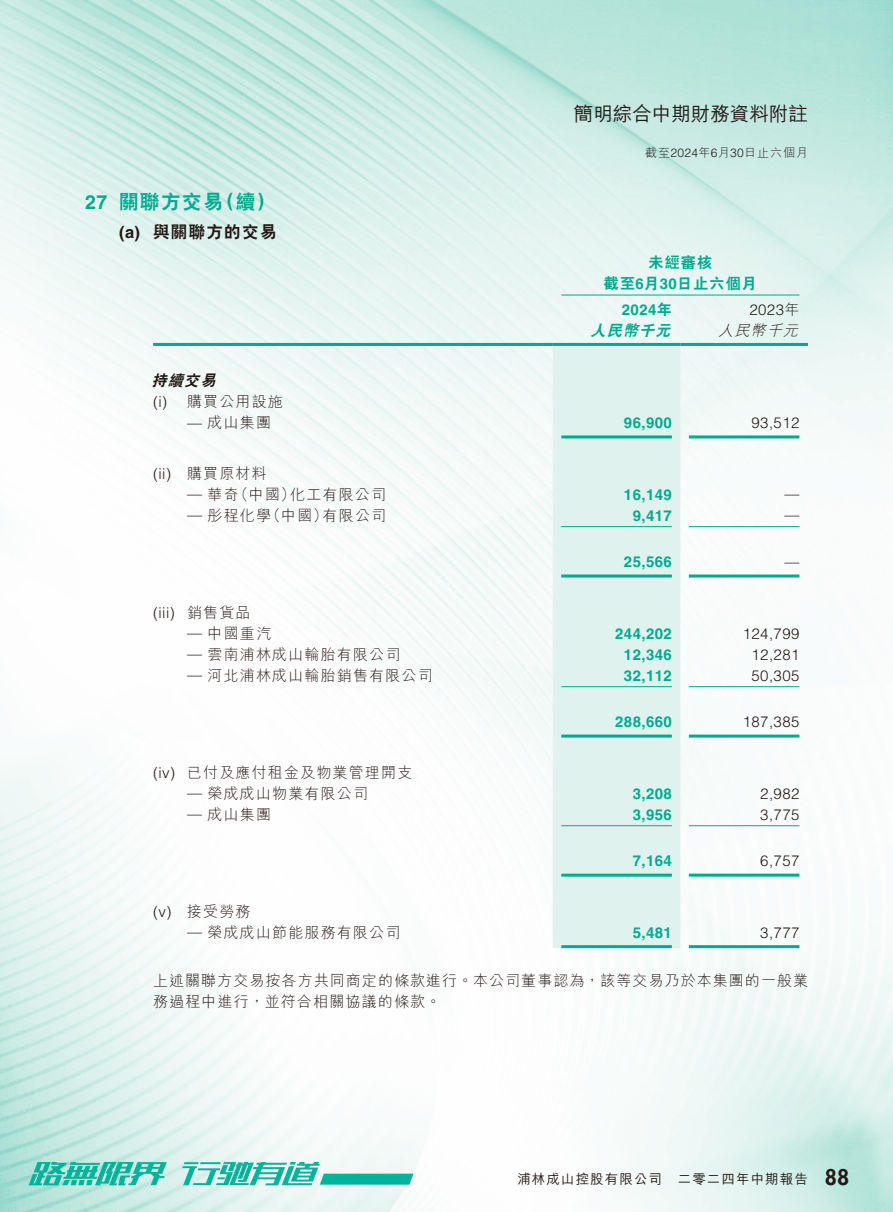
<style>
.page{position:relative;width:893px;height:1212px;background:#fff}
.page>*{position:absolute;margin:0;border:0;box-sizing:border-box;transform-origin:0 0}
.t1{font:800 21px "Futura Std";color:#231916}
.t2{font:500 19.5px "M Hei HK";color:#231916}
.t3{font:800 19.5px "C Hei 2 HK";letter-spacing:.08em;color:#00a990}
.t4{font:700 19.5px "Helvetica LT Std";color:#00a990}
.t5{font:800 16.5px "C Hei 2 HK";letter-spacing:.08em;color:#231916}
.t6{font:700 16.5px "Helvetica LT Std";color:#231916}
.t7{font:300 15px/21px "M Hei HK";letter-spacing:.08em;color:#231916}
.t8{font:300 15px "Helvetica LT Std";letter-spacing:.03em;color:#231916}
.t9{font:700 15px "Helvetica LT Std";letter-spacing:.03em;color:#00a990}
.t10{font:800 15px/21px "C Hei 2 HK";letter-spacing:.08em;color:#00a990;text-align:center}
.t11{font:italic 300 15px "M Hei HK";color:#231916}
.t12{font:italic 800 15px "C Hei 2 HK";color:#00a990}
.t13{font:italic 800 15px "C Hei 2 HK";color:#231916}
.t14{font:500 13.5px "M Hei HK";letter-spacing:.08em;color:#231916}
.t15{font:300 12px "M Hei HK";letter-spacing:.08em;color:#231916}
.s1{font-family:"Helvetica LT Std"}
.s2{font-family:"Helvetica LT Std";font-weight:700}
.s3{font-family:"M Hei HK"}
.s4{font-family:"C Hei 2 HK";font-weight:800}
</style>
<div class="page">
<img style="left:0;top:0;width:893px;height:1212px">
<div style="left:553px;top:346px;width:127px;height:602px;background:#dff2ee"></div>
<hr style="left:561px;top:295px;width:238px;height:1px;background:#00a990">
<hr style="left:153px;top:343px;width:34px;height:3px;background:#00a990">
<hr style="left:187px;top:343px;width:366px;height:3px;background:#00a990">
<hr style="left:553px;top:343px;width:127px;height:3px;background:#00a990">
<hr style="left:680px;top:343px;width:128px;height:3px;background:#00a990">
<hr style="left:561px;top:435px;width:111px;height:3px;background:#00a990">
<hr style="left:689px;top:435px;width:110px;height:3px;background:#00a990">
<hr style="left:561px;top:526px;width:111px;height:1px;background:#00a990">
<hr style="left:689px;top:526px;width:110px;height:1px;background:#00a990">
<hr style="left:561px;top:574px;width:111px;height:3px;background:#00a990">
<hr style="left:689px;top:574px;width:110px;height:3px;background:#00a990">
<hr style="left:561px;top:686px;width:111px;height:1px;background:#00a990">
<hr style="left:689px;top:686px;width:110px;height:1px;background:#00a990">
<hr style="left:561px;top:734px;width:111px;height:3px;background:#00a990">
<hr style="left:689px;top:734px;width:110px;height:3px;background:#00a990">
<hr style="left:561px;top:825px;width:111px;height:1px;background:#00a990">
<hr style="left:689px;top:825px;width:110px;height:1px;background:#00a990">
<hr style="left:561px;top:874px;width:111px;height:3px;background:#00a990">
<hr style="left:689px;top:874px;width:110px;height:3px;background:#00a990">
<hr style="left:561px;top:945px;width:111px;height:3px;background:#00a990">
<hr style="left:689px;top:945px;width:110px;height:3px;background:#00a990">
<h2 class="t4" style="left:85px;top:190px;width:24px">27</h2>
<h2 class="t3" style="left:119px;top:192px;width:105px">關聯方交易</h2>
<h2 class="t3" style="left:216px;top:192px;width:61px">（續(</h2>
<p class="t6" style="left:119px;top:222px;width:23px">a( )</p>
<p class="t5" style="left:153px;top:224px;width:125px">與關聯方的交易</p>
<h2 class="t2" style="left:574px;top:99px;width:235px">簡明綜合中期財務資料附註</h2>
<p class="t15" style="left:645px;top:146px;width:164px">截至<span class="s1">2024</span>年 月<span class="s1">6 30</span>日止六個月</p>
<p class="t10" style="left:604px;top:252px;width:154px">未經審核<br>截至 月<span class="s2">6 30</span>日止六個月</p>
<p class="t8" style="left:749px;top:300px;width:52px">2023<span class="s3">年</span></p>
<p class="t9" style="left:622px;top:300px;width:52px">2024<span class="s4">年</span></p>
<p class="t12" style="left:591px;top:322px;width:85px">人民幣千元</p>
<p class="t11" style="left:718px;top:322px;width:85px">人民幣千元</p>
<p class="t13" style="left:152px;top:373px;width:69px">持續交易</p>
<p class="t7" style="left:187px;top:391px;width:97px">購買公用設施</p>
<p class="t8" style="left:153px;top:392px;width:16px">)i(</p>
<p class="t8" style="left:153px;top:464px;width:19px">( )i i</p>
<p class="t7" style="left:187px;top:412px;width:85px"><span class="s1">—</span> 成山集團</p>
<p class="t7" style="left:187px;top:462px;width:81px">購買原材料</p>
<p class="t7" style="left:233px;top:483px;width:64px">（中國）</p>
<p class="t7" style="left:187px;top:483px;width:53px"><span class="s1">—</span> 華奇</p>
<p class="t7" style="left:290px;top:483px;width:97px">化工有限公司</p>
<p class="t7" style="left:266px;top:504px;width:64px">（中國）</p>
<p class="t7" style="left:323px;top:504px;width:65px">有限公司</p>
<p class="t7" style="left:187px;top:504px;width:85px"><span class="s1">—</span> 彤程化學</p>
<p class="t8" style="left:153px;top:603px;width:23px">(iii)</p>
<p class="t7" style="left:187px;top:601px;width:65px">銷售貨品</p>
<p class="t7" style="left:187px;top:622px;width:85px"><span class="s1">—</span> 中國重汽</p>
<p class="t7" style="left:187px;top:643px;width:215px"><span class="s1">—</span> 雲南浦林成山輪胎有限公司</p>
<p class="t7" style="left:187px;top:664px;width:247px"><span class="s1">—</span> 河北浦林成山輪胎銷售有限公司</p>
<p class="t8" style="left:153px;top:763px;width:24px">(iv)</p>
<p class="t7" style="left:187px;top:761px;width:227px">已付及應付租金及物業管理開支</p>
<p class="t7" style="left:187px;top:782px;width:182px"><span class="s1">—</span> 榮成成山物業有限公司</p>
<p class="t7" style="left:187px;top:803px;width:85px"><span class="s1">—</span> 成山集團</p>
<p class="t8" style="left:153px;top:902px;width:20px">)v(</p>
<p class="t7" style="left:187px;top:900px;width:65px">接受勞務</p>
<p class="t9" style="left:624px;top:414px;width:49px">96,900</p>
<p class="t8" style="left:751px;top:413px;width:49px">93,512</p>
<p class="t9" style="left:624px;top:485px;width:49px">16,149</p>
<p class="t8" style="left:784px;top:484px;width:16px">—</p>
<p class="t9" style="left:633px;top:506px;width:41px">9,417</p>
<p class="t8" style="left:784px;top:505px;width:16px">—</p>
<p class="t9" style="left:624px;top:553px;width:49px">25,566</p>
<p class="t8" style="left:784px;top:552px;width:16px">—</p>
<p class="t9" style="left:615px;top:624px;width:58px">244,202</p>
<p class="t8" style="left:743px;top:624px;width:58px">124,799</p>
<p class="t9" style="left:624px;top:645px;width:49px">12,346</p>
<p class="t8" style="left:751px;top:645px;width:49px">12,281</p>
<p class="t9" style="left:624px;top:666px;width:49px">32,112</p>
<p class="t8" style="left:751px;top:666px;width:49px">50,305</p>
<p class="t9" style="left:615px;top:713px;width:58px">288,660</p>
<p class="t8" style="left:743px;top:712px;width:58px">187,385</p>
<p class="t9" style="left:633px;top:784px;width:41px">3,208</p>
<p class="t8" style="left:760px;top:784px;width:41px">2,982</p>
<p class="t9" style="left:633px;top:805px;width:41px">3,956</p>
<p class="t8" style="left:760px;top:805px;width:41px">3,775</p>
<p class="t9" style="left:633px;top:852px;width:41px">7,164</p>
<p class="t8" style="left:760px;top:851px;width:41px">6,757</p>
<p class="t7" style="left:187px;top:921px;width:215px"><span class="s1">—</span> 榮成成山節能服務有限公司</p>
<p class="t7" style="left:153px;top:970px;width:657px">上述關聯方交易按各方共同商定的條款進行。本公司董事認為，該等交易乃於本集團的一般業務過程中進行，並符合相關協議的條款。</p>
<p class="t9" style="left:633px;top:923px;width:41px">5,481</p>
<p class="t8" style="left:760px;top:923px;width:41px">3,777</p>
<p class="t14" style="left:517px;top:1169px;width:146px">浦林成山控股有限公司</p>
<p class="t14" style="left:678px;top:1169px;width:132px">二零二四年中期報告</p>
<h1 class="t1" style="left:825px;top:1164px;width:26px">88</h1>
</div>
